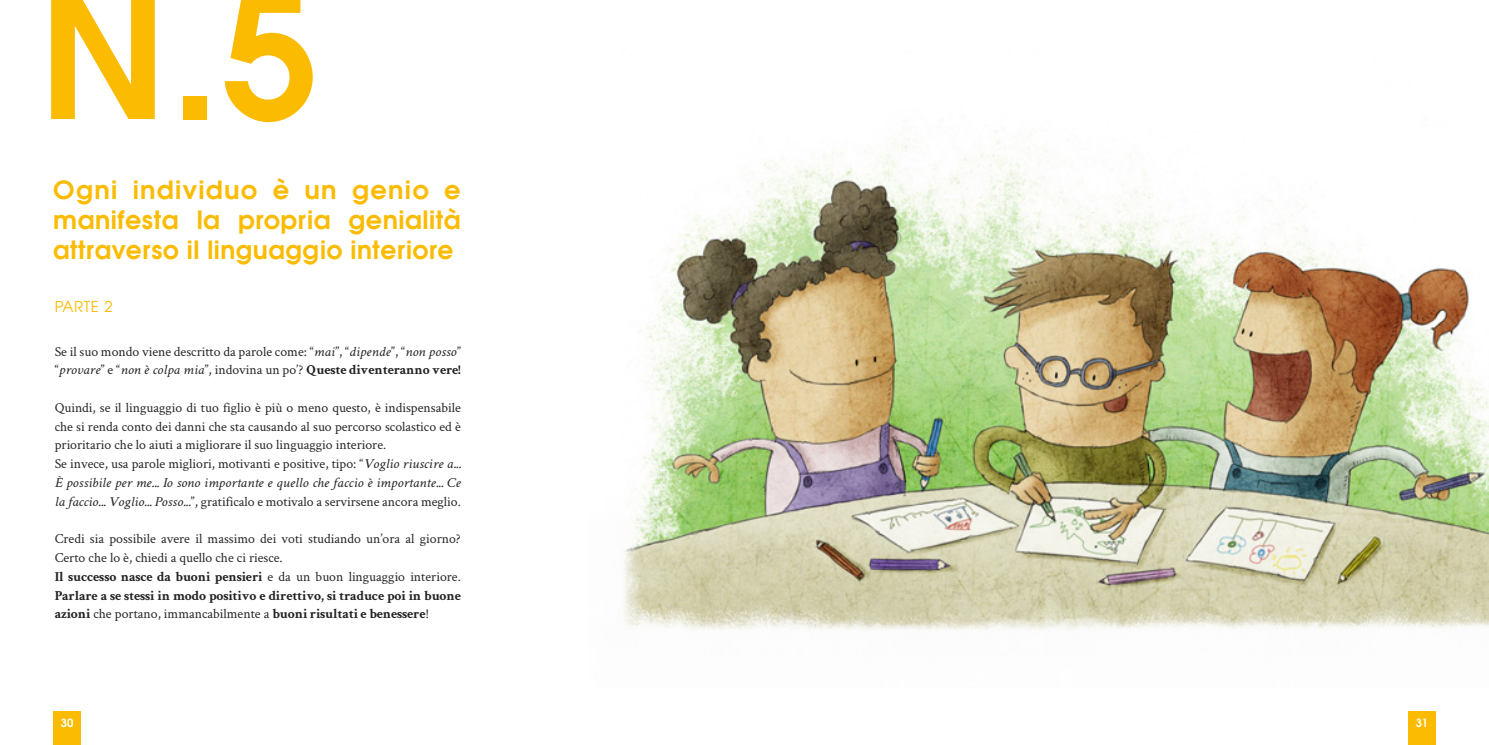
<style>
.page{position:relative;width:1489px;height:745px;background:#fff}
.page>*{position:absolute;margin:0;border:0;box-sizing:border-box;transform-origin:0 0}
.t1{font:600 172.88px "Avant Garde";color:#fabb00}
.t2{font:600 25px/30px "Avant Garde";letter-spacing:.02em;color:#fabb00;text-align:justify}
.t3{font:15px "Avant Garde";letter-spacing:.04em;color:#fabb00}
.t4{font:13.75px/18.8px "Crimson Text";color:#242524}
.t5{font:600 11.25px "Avant Garde";color:#fff}
.s1{font-style:italic}
.s2{font-weight:700;color:#222223}
</style>
<div class="page">
<div style="left:1407px;top:710px;width:28px;height:34px;background:#fabb00"></div>
<div style="left:53px;top:710px;width:28px;height:34px;background:#fabb00"></div>
<img style="left:623px;top:130px;width:865px;height:500px">
<h1 class="t1" style="left:39px;top:-58px;width:282px">N.5</h1>
<h2 class="t2" style="left:53px;top:174px;width:409px">Ogni individuo è un genio e manifesta la propria genialità attraverso il linguaggio interiore</h2>
<p class="t3" style="left:55px;top:297px;width:59px">PARTE 2</p>
<p class="t4" style="left:55px;top:341px;width:407px">Se il suo mondo viene descritto da parole come: “<span class="s1">mai</span>”, “<span class="s1">dipende</span>”, “<span class="s1">non posso</span>” “<span class="s1">provare</span>” e “<span class="s1">non è colpa mia</span>”, indovina un po’? <span class="s2">Queste diventeranno vere!</span></p>
<p class="t4" style="left:55px;top:397px;width:407px">Quindi, se il linguaggio di tuo figlio è più o meno questo, è indispensabile che si renda conto dei danni che sta causando al suo percorso scolastico ed è prioritario che lo aiuti a migliorare il suo linguaggio interiore.<br>Se invece, usa parole migliori, motivanti e positive, tipo: “<span class="s1">Voglio riuscire a...<br>È possibile per me... Io sono importante e quello che faccio è importante... Ce la faccio... Voglio... Posso...</span>”, gratificalo e motivalo a servirsene ancora meglio.</p>
<p class="t4" style="left:55px;top:528px;width:407px">Credi sia possibile avere il massimo dei voti studiando un’ora al giorno?<br>Certo che lo è, chiedi a quello che ci riesce.<br><span class="s2">Il successo nasce da buoni pensieri</span> e da un buon linguaggio interiore.<br><span class="s2">Parlare a se stessi in modo positivo e direttivo, si traduce poi in buone azioni</span> che portano, immancabilmente a <span class="s2">buoni risultati e benessere</span>!</p>
<p class="t5" style="left:61px;top:715px;width:14px">30</p>
<p class="t5" style="left:1415px;top:715px;width:14px">31</p>
</div>
